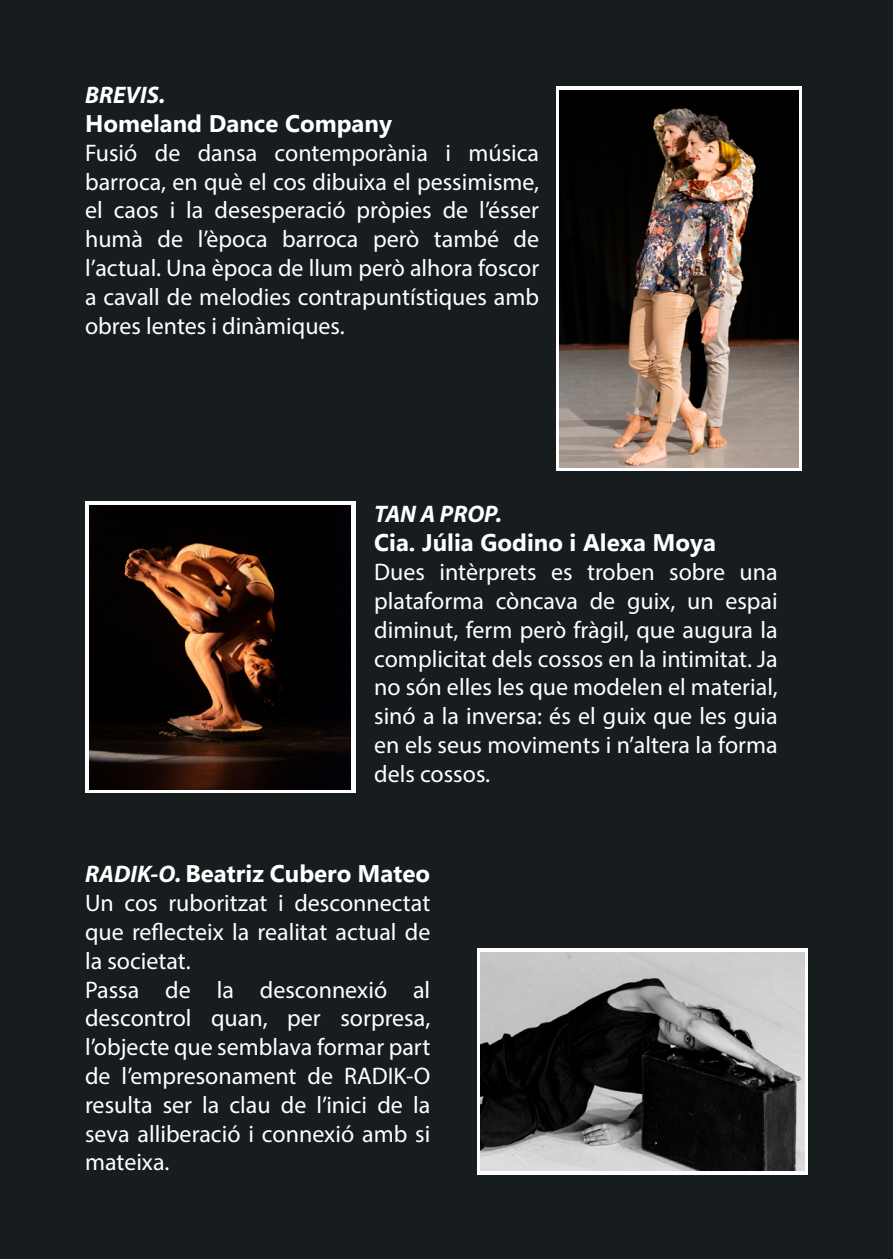
<style>
.page{position:relative;width:893px;height:1259px;background:#171c1f}
.page>*{position:absolute;margin:0;border:0;box-sizing:border-box;transform-origin:0 0}
.t1{font:24px/28.8px "Myriad Pro";color:#fff;text-align:justify}
.t2{font:700 24px "Myanmar Text";color:#fff}
.t3{font:italic 700 24px "Myriad Pro";color:#fff}
.s1{font-family:"Myriad Pro";font-style:italic}
</style>
<div class="page">
<svg style="left:556px;top:86px;width:246px;height:385px;background:#eae9e8"></svg>
<img style="left:559px;top:90px;width:239px;height:377px">
<div style="left:85px;top:504px;width:270px;height:289px;background:#fff"></div>
<img style="left:89px;top:505px;width:262px;height:284px">
<svg style="left:477px;top:948px;width:331px;height:226px;background:#eee"></svg>
<hr style="left:85px;top:502px;width:270px;height:3px;background:#fff">
<img style="left:481px;top:952px;width:323px;height:218px">
<p class="t3" style="left:85px;top:80px;width:82px">BREVIS.</p>
<p class="t2" style="left:85px;top:110px;width:308px">Homeland Dance Company</p>
<p class="t1" style="left:85px;top:138px;width:456px">Fusió de dansa contemporània i música barroca, en què el cos dibuixa el pessimisme, el caos i la desesperació pròpies de l’ésser humà de l’època barroca però també de l’actual. Una època de llum però alhora foscor a cavall de melodies contrapuntístiques amb obres lentes i dinàmiques.</p>
<p class="t3" style="left:374px;top:499px;width:129px">TAN A PROP.</p>
<p class="t2" style="left:374px;top:529px;width:343px">Cia. Júlia Godino i Alexa Moya</p>
<p class="t1" style="left:374px;top:557px;width:405px">Dues intèrprets es troben sobre una plataforma còncava de guix, un espai diminut, ferm però fràgil, que augura la complicitat dels cossos en la intimitat. Ja no són elles les que modelen el material, sinó a la inversa: és el guix que les guia en els seus moviments i n’altera la forma dels cossos.</p>
<p class="t2" style="left:85px;top:860px;width:347px"><span class="s1">RADIK-O.</span> Beatriz Cubero Mateo</p>
<p class="t1" style="left:85px;top:888px;width:347px">Un cos ruboritzat i desconnectat que reflecteix la realitat actual de la societat.</p>
<p class="t1" style="left:85px;top:974px;width:347px">Passa de la desconnexió al descontrol quan, per sorpresa, l’objecte que semblava formar part de l’empresonament de RADIK-O resulta ser la clau de l’inici de la seva alliberació i connexió amb si mateixa.</p>
</div>
